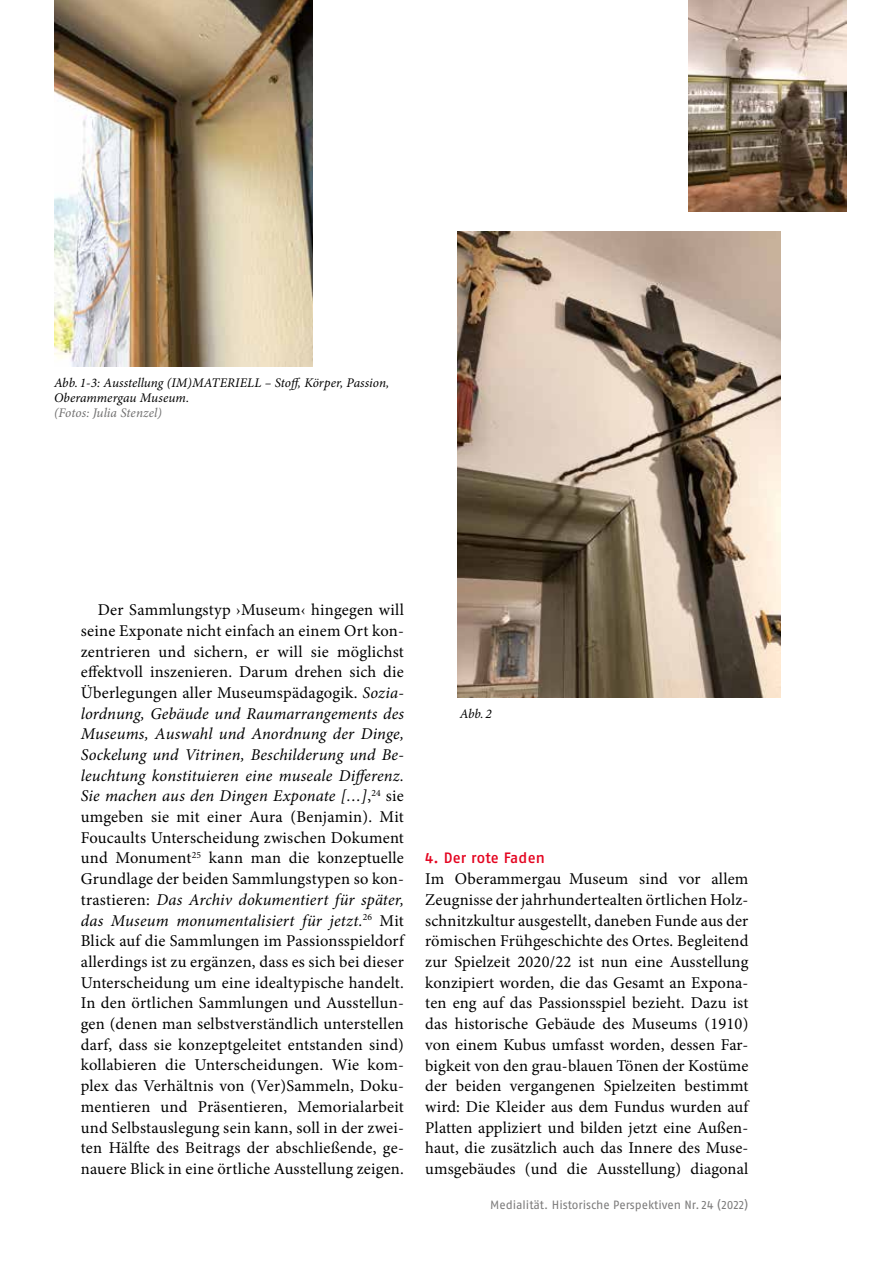
<style>
.page{position:relative;width:893px;height:1263px;background:#fff}
.page>*{position:absolute;margin:0;border:0;box-sizing:border-box;transform-origin:0 0}
.t1{font:16.5px/20.7px "Minion Pro";letter-spacing:.01em;color:#000;text-align:justify}
.t2{font:15px "Fago No Med Lf";letter-spacing:.01em;color:#e40521}
.t3{font:italic 13.2px/14.7px "Minion Pro";color:#000}
.t4{font:italic 13.2px "Minion Pro";color:#706f6f}
.t5{font:12px "Fago No Regular LF";color:#7c7b7b}
.s1{font-style:italic}
</style>
<div class="page">
<img style="left:54px;top:0;width:258px;height:367px">
<img style="left:457px;top:232px;width:323px;height:466px">
<img style="left:689px;top:0;width:157px;height:211px">
<p class="t3" style="left:54px;top:376px;width:337px">Abb. 1-3: Ausstellung (IM)MATERIELL – Stoff, Körper, Passion,<br>Oberammergau Museum.</p>
<p class="t4" style="left:54px;top:403px;width:109px">(Fotos: Julia Stenzel)</p>
<p class="t1" style="left:81px;top:599px;width:325px;text-indent:17px">Der Sammlungstyp ›Museum‹ hingegen will seine Exponate nicht einfach an einem Ort kon&shy;zentrieren und sichern, er will sie möglichst effektvoll inszenieren. Darum drehen sich die Überlegungen aller Museumspädagogik. <span class="s1">Sozia&shy;lordnung, Gebäude und Raumarrangements des Museums, Auswahl und Anordnung der Dinge, Sockelung und Vitrinen, Beschilderung und Be&shy;leuchtung konstituieren eine museale Differenz.<br>Sie machen aus den Dingen Exponate […]</span>,<sup>24</sup> sie umgeben sie mit einer Aura (Benjamin). Mit Foucaults Unterscheidung zwischen Dokument und Monument<sup>25</sup> kann man die konzeptuelle Grundlage der beiden Sammlungstypen so kon&shy;trastieren: <span class="s1">Das Archiv dokumentiert für später, das Museum monumentalisiert für jetzt.</span><sup>26</sup> Mit Blick auf die Sammlungen im Passionsspieldorf allerdings ist zu ergänzen, dass es sich bei dieser Unterscheidung um eine idealtypische handelt.<br>In den örtlichen Sammlungen und Ausstellun&shy;gen (denen man selbstverständlich unterstellen darf, dass sie konzeptgeleitet entstanden sind) kollabieren die Unterscheidungen. Wie kom&shy;plex das Verhältnis von (Ver)Sammeln, Doku&shy;mentieren und Präsentieren, Memorialarbeit und Selbstauslegung sein kann, soll in der zwei&shy;ten Hälfte des Beitrags der abschließende, ge&shy;nauere Blick in eine örtliche Ausstellung zeigen.</p>
<p class="t3" style="left:460px;top:706px;width:34px">Abb. 2</p>
<p class="t2" style="left:425px;top:849px;width:121px">4. Der rote Faden</p>
<p class="t1" style="left:425px;top:868px;width:325px">Im Oberammergau Museum sind vor allem Zeugnisse der jahrhundertealten örtlichen Holz&shy;schnitzkultur ausgestellt, daneben Funde aus der römischen Frühgeschichte des Ortes. Begleitend zur Spielzeit 2020/22 ist nun eine Ausstellung konzipiert worden, die das Gesamt an Expona&shy;ten eng auf das Passionsspiel bezieht. Dazu ist das historische Gebäude des Museums (1910) von einem Kubus umfasst worden, dessen Far&shy;bigkeit von den grau-blauen Tönen der Kostüme der beiden vergangenen Spielzeiten bestimmt wird: Die Kleider aus dem Fundus wurden auf Platten appliziert und bilden jetzt eine Außen&shy;haut, die zusätzlich auch das Innere des Muse&shy;umsgebäudes (und die Ausstellung) diagonal</p>
<p class="t5" style="left:490px;top:1198px;width:260px">Medialität. Historische Perspektiven Nr. 24 (2022)</p>
</div>
